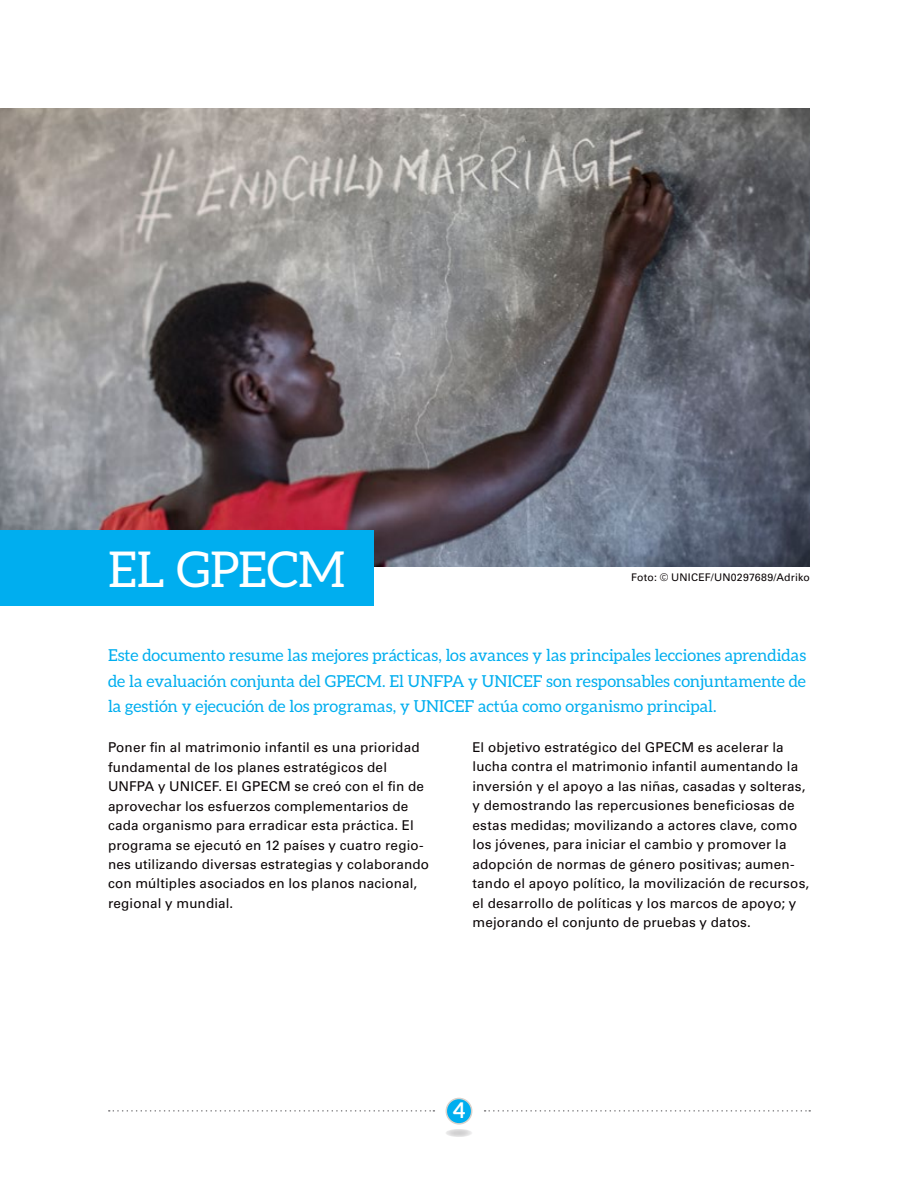
<style>
.page{position:relative;width:918px;height:1188px;background:#fff}
.page>*{position:absolute;margin:0;border:0;box-sizing:border-box;transform-origin:0 0}
.t1{font:49.5px "Aleo";letter-spacing:-.005em;color:#fff}
.t2{font:700 21.6px "Aleo";color:#fff}
.t3{font:16.5px/25.5px "Aleo";color:#00aeef;text-align:justify}
.t4{font:13.5px/19.5px "Univers LT Std";letter-spacing:.01em;color:#090304}
.t5{font:10.5px "Univers LT Std";letter-spacing:.02em;color:#090304}
</style>
<div class="page">
<div style="left:446px;top:1098px;width:26px;height:26px;background:#00aeef;border-radius:50%"></div>
<div style="left:446px;top:1098px;width:26px;height:27px;border:2px solid #dad2cb;border-radius:50%"></div>
<svg style="left:445px;top:1129px;width:28px;height:8px"></svg>
<svg style="left:109px;top:1110px;width:325px;height:2px"></svg>
<svg style="left:485px;top:1110px;width:325px;height:2px"></svg>
<img style="left:0;top:108px;width:810px;height:459px">
<div style="left:0;top:530px;width:374px;height:75px;background:#00aeef"></div>
<h1 class="t1" style="left:108px;top:542px;width:239px">EL GPECM</h1>
<p class="t5" style="left:631px;top:571px;width:180px">Foto: © UNICEF/UN0297689/Adriko</p>
<p class="t3" style="left:108px;top:642px;width:700px">Este documento resume las mejores prácticas, los avances y las principales lecciones aprendidas de la evaluación conjunta del GPECM. El UNFPA y UNICEF son responsables conjuntamente de la gestión y ejecución de los programas, y UNICEF actúa como organismo principal.</p>
<p class="t4" style="left:108px;top:738px;width:323px">Poner fin al matrimonio infantil es una prioridad fundamental de los planes estratégicos del UNFPA y UNICEF. El GPECM se creó con el fin de aprovechar los esfuerzos complementarios de cada organismo para erradicar esta práctica. El programa se ejecutó en 12 países y cuatro regio&shy;nes utilizando diversas estrategias y colaborando con múltiples asociados en los planos nacional, regional y mundial.</p>
<p class="t4" style="left:472px;top:738px;width:338px">El objetivo estratégico del GPECM es acelerar la lucha contra el matrimonio infantil aumentando la inversión y el apoyo a las niñas, casadas y solteras, y demostrando las repercusiones beneficiosas de estas medidas; movilizando a actores clave, como los jóvenes, para iniciar el cambio y promover la adopción de normas de género positivas; aumen&shy;tando el apoyo político, la movilización de recursos, el desarrollo de políticas y los marcos de apoyo; y mejorando el conjunto de pruebas y datos.</p>
<h2 class="t2" style="left:453px;top:1098px;width:14px">4</h2>
</div>
